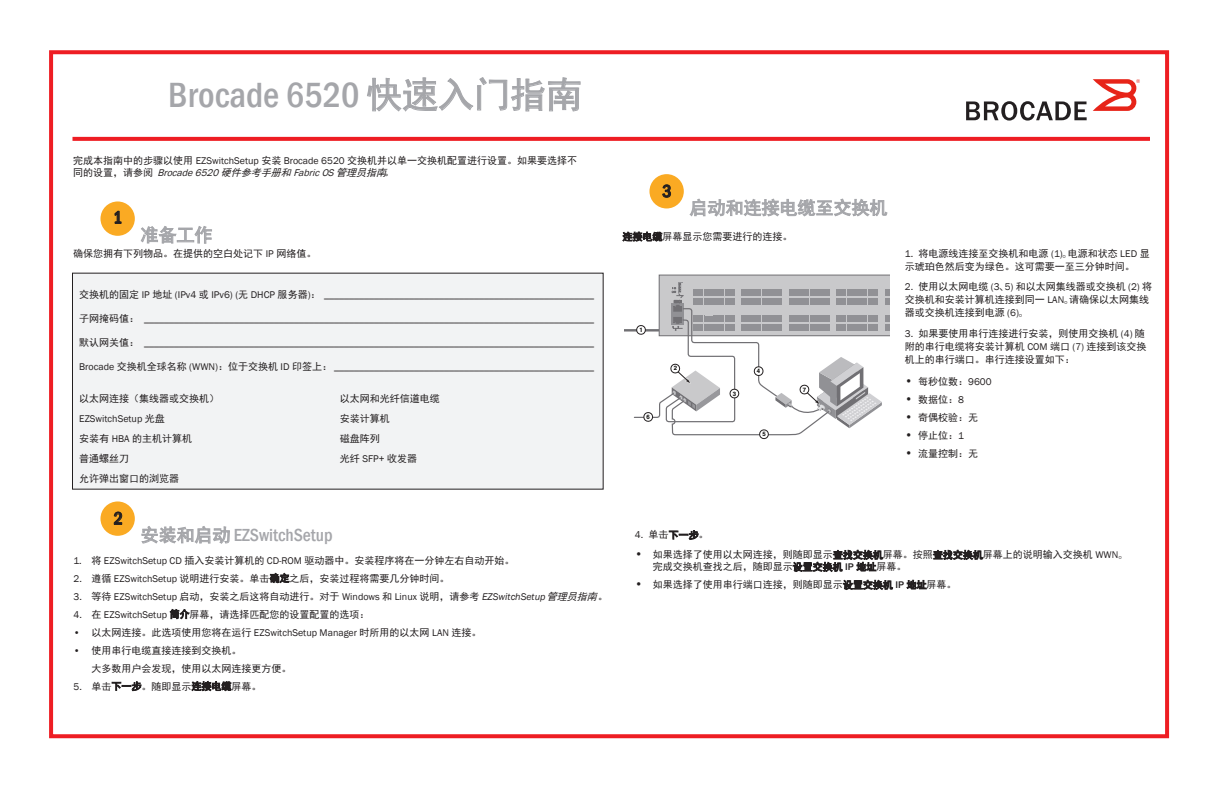
<style>
.page{position:relative;width:1224px;height:792px;background:#fff}
.page>*{position:absolute;margin:0;border:0;box-sizing:border-box;transform-origin:0 0}
.t1{font:500 condensed 36px "Franklin Gothic";color:#a5a6aa}
.t2{font:500 condensed 18px "Franklin Gothic";color:#a5a6aa}
.t3{font:18px "Sim Hei";color:#a5a6aa}
.t4{font:500 condensed 18px "Franklin Gothic";color:#231f20}
.t5{font:10px/13px "Sim Hei";color:#231f20}
.t6{font:10px "Franklin Gothic";color:#231f20}
.t7{font:italic 10px "Franklin Gothic";color:#231f20}
.t8{font:700 6.1px "Helvetica";color:#050504}
.s1{font-family:"Sim Hei";font-weight:400;font-stretch:normal}
.s2{font-family:"Franklin Gothic"}
.s3{font-family:"Sim Hei";font-style:normal}
.s4{font-family:"Sim Hei"}
.s5{font-family:"Koz Go Pr 6 N"}
.s6{font-family:"Franklin Gothic";font-size:12px}
.s7{font-style:italic}
.s8{font-family:"Sim Hei";font-style:italic}
.s9{font-family:"Franklin Gothic";font-weight:500}
</style>
<div class="page">
<div style="left:49px;top:50px;width:1120px;height:688px;border:4px solid #ee1d23"></div>
<svg style="left:367px;top:77px;width:214px;height:35px"></svg>
<svg style="left:72px;top:137px;width:1078px;height:4px;fill:#ee1d23"></svg>
<svg style="left:141px;top:226px;width:71px;height:18px"></svg>
<div style="left:72px;top:273px;width:531px;height:216px;background:#f2f3f4"></div>
<div style="left:100px;top:201px;width:35px;height:35px;background:#faaa23;border-radius:50%"></div>
<svg style="left:115px;top:211px;width:6px;height:13px"></svg>
<svg style="left:690px;top:198px;width:197px;height:18px"></svg>
<div style="left:649px;top:174px;width:35px;height:34px;background:#faaa23;border-radius:50%"></div>
<svg style="left:662px;top:185px;width:9px;height:13px"></svg>
<svg style="left:142px;top:526px;width:88px;height:18px"></svg>
<div style="left:100px;top:501px;width:35px;height:35px;background:#faaa23;border-radius:50%"></div>
<svg style="left:114px;top:512px;width:8px;height:13px"></svg>
<svg style="left:270px;top:573px;width:19px;height:10px"></svg>
<svg style="left:170px;top:609px;width:19px;height:10px"></svg>
<svg style="left:112px;top:682px;width:29px;height:9px"></svg>
<svg style="left:192px;top:681px;width:39px;height:10px"></svg>
<svg style="left:623px;top:232px;width:39px;height:9px"></svg>
<svg style="left:966px;top:101px;width:121px;height:20px"></svg>
<svg style="left:1093px;top:79px;width:47px;height:32px"></svg>
<svg style="left:669px;top:530px;width:29px;height:10px"></svg>
<svg style="left:933px;top:550px;width:50px;height:10px"></svg>
<svg style="left:793px;top:550px;width:90px;height:22px"></svg>
<svg style="left:843px;top:580px;width:50px;height:10px"></svg>
<svg style="left:907px;top:580px;width:19px;height:9px"></svg>
<hr style="left:624px;top:329px;width:35px;height:3px;background:#717074">
<svg style="left:633px;top:275px;width:256px;height:164px"></svg>
<h1 class="t1" style="left:168px;top:72px;width:415px">Brocade 6520 <span class="s1">快速入门指南</span></h1>
<p class="t5" style="left:73px;top:154px;width:505px">完成本指南中的步骤以使用 <span class="s2">EZSwitchSetup</span> 安装 <span class="s2">Brocade 6520</span> 交换机并以单一交换机配置进行设置。如果要选择不</p>
<p class="t7" style="left:73px;top:167px;width:323px"><span class="s3">同的设置，请参阅</span> Brocade6520<span class="s4">硬件参考手册和</span> FabricOS<span class="s4">管理员指南</span><span class="s3">。</span></p>
<h2 class="t4" style="left:113px;top:206px;width:11px">1</h2>
<h2 class="t3" style="left:141px;top:226px;width:73px">准备工作</h2>
<h2 class="t4" style="left:662px;top:179px;width:11px">3</h2>
<h2 class="t3" style="left:690px;top:199px;width:199px">启动和连接电缆至交换机</h2>
<p class="t5" style="left:622px;top:230px;width:172px">连接电缆屏幕显示您需要进行的连接。</p>
<p class="t5" style="left:73px;top:247px;width:245px">确保您拥有下列物品。在提供的空白处记下 <span class="s2">IP</span> 网络值。</p>
<p class="t5" style="left:905px;top:247px;width:246px"><span class="s2">1.</span> 将电源线连接至交换机和电源 <span class="s2">(1)</span><span class="s5">。</span>电源和状态 <span class="s2">LED</span> 显示琥珀色然后变为绿色。这可需要一至三分钟时间。</p>
<p class="t5" style="left:905px;top:280px;width:249px"><span class="s2">2.</span> 使用以太网电缆 <span class="s2">(3</span><span class="s5">、</span><span class="s2">5)</span> 和以太网集线器或交换机 <span class="s2">(2)</span> 将交换机和安装计算机连接到同一 <span class="s2">LAN</span><span class="s5">。</span>请确保以太网集线器或交换机连接到电源 <span class="s2">(6)</span><span class="s5">。</span></p>
<p class="t5" style="left:905px;top:327px;width:243px"><span class="s2">3.</span> 如果要使用串行连接进行安装，则使用交换机 <span class="s2">(4)</span> 随附的串行电缆将安装计算机 <span class="s2">COM</span> 端口 <span class="s2">(7)</span> 连接到该交换机上的串行端口。串行连接设置如下：</p>
<p class="t5" style="left:905px;top:375px;width:88px"><span class="s6">•</span> 每秒位数：<span class="s2">9600</span></p>
<p class="t5" style="left:905px;top:393px;width:61px"><span class="s6">•</span> 数据位：<span class="s2">8</span></p>
<p class="t5" style="left:905px;top:411px;width:75px"><span class="s6">•</span> 奇偶校验：无</p>
<p class="t5" style="left:905px;top:429px;width:61px"><span class="s6">•</span> 停止位：<span class="s2">1</span></p>
<p class="t5" style="left:905px;top:447px;width:75px"><span class="s6">•</span> 流量控制：无</p>
<p class="t6" style="left:79px;top:288px;width:517px"><span class="s4">交换机的固定</span> IP <span class="s4">地址</span> (IPv4 <span class="s4">或</span> IPv6) (<span class="s4">无</span> DHCP <span class="s4">服务器</span>)<span class="s4">：</span> ______________________________________________________</p>
<p class="t6" style="left:79px;top:312px;width:516px"><span class="s4">子网掩码值：</span> __________________________________________________________________________________________</p>
<p class="t6" style="left:79px;top:336px;width:516px"><span class="s4">默认网关值：</span> __________________________________________________________________________________________</p>
<p class="t6" style="left:79px;top:360px;width:516px">Brocade <span class="s4">交换机全球名称</span> (WWN)<span class="s4">：位于交换机</span> ID <span class="s4">印签上：</span> ____________________________________________________</p>
<p class="t5" style="left:79px;top:392px;width:142px">以太网连接（集线器或交换机）</p>
<p class="t5" style="left:340px;top:392px;width:101px">以太网和光纤信道电缆</p>
<p class="t6" style="left:79px;top:412px;width:87px">EZSwitchSetup <span class="s4">光盘</span></p>
<p class="t5" style="left:340px;top:412px;width:51px">安装计算机</p>
<p class="t5" style="left:79px;top:432px;width:114px">安装有 <span class="s2">HBA</span> 的主机计算机</p>
<p class="t5" style="left:340px;top:432px;width:41px">磁盘阵列</p>
<p class="t5" style="left:79px;top:452px;width:51px">普通螺丝刀</p>
<p class="t5" style="left:340px;top:452px;width:79px">光纤 <span class="s2">SFP+</span> 收发器</p>
<p class="t5" style="left:79px;top:472px;width:101px">允许弹出窗口的浏览器</p>
<p class="t8" style="left:639px;top:326px;width:5px">1</p>
<p class="t8" style="left:674px;top:365px;width:5px">2</p>
<p class="t8" style="left:757px;top:367px;width:5px">4</p>
<p class="t8" style="left:803px;top:386px;width:5px">7</p>
<p class="t8" style="left:733px;top:390px;width:5px">3</p>
<p class="t8" style="left:647px;top:413px;width:5px">6</p>
<p class="t8" style="left:762px;top:431px;width:5px">5</p>
<h2 class="t4" style="left:114px;top:507px;width:11px">2</h2>
<p class="t5" style="left:73px;top:554px;width:443px"><span class="s2">1.</span> 将 <span class="s2">EZSwitchSetup CD</span> 插入安装计算机的 <span class="s2">CD-ROM</span> 驱动器中。安装程序将在一分钟左右自动开始。</p>
<p class="t5" style="left:73px;top:572px;width:378px"><span class="s2">2.</span> 遵循 <span class="s2">EZSwitchSetup</span> 说明进行安装。单击确定之后，安装过程将需要几分钟时间。</p>
<p class="t6" style="left:73px;top:590px;width:528px">3. <span class="s4">等待</span> EZSwitchSetup <span class="s4">启动，安装之后这将自动进行。对于</span> Windows <span class="s4">和</span> Linux <span class="s4">说明，请参考</span> <span class="s7">EZSwitchSetup</span> <span class="s8">管理员指南</span></p>
<p class="t5" style="left:598px;top:590px;width:11px">。</p>
<p class="t5" style="left:73px;top:608px;width:298px"><span class="s2">4.</span> 在 <span class="s2">EZSwitchSetup</span> 简介屏幕，请选择匹配您的设置配置的选项：</p>
<p class="t5" style="left:73px;top:626px;width:409px"><span class="s2">•</span> 以太网连接。此选项使用您将在运行 <span class="s2">EZSwitchSetup Manager</span> 时所用的以太网 <span class="s2">LAN</span> 连接。</p>
<p class="t5" style="left:91px;top:641px;width:202px;line-height:18px;text-indent:-18px"><span class="s2">•</span> 使用串行电缆直接连接到交换机。<br>大多数用户会发现，使用以太网连接更方便。</p>
<p class="t5" style="left:73px;top:680px;width:190px"><span class="s2">5.</span> 单击下一步。随即显示连接电缆屏幕。</p>
<h2 class="t2" style="left:141px;top:524px;width:194px"><span class="s1">安装和启动</span> EZSwitchSetup</h2>
<p class="t5" style="left:635px;top:528px;width:75px"><span class="s2">4.</span> 单击下一步。</p>
<p class="t5" style="left:653px;top:549px;width:477px;line-height:12px;text-indent:-18px"><span class="s6">•</span> 如果选择了使用以太网连接，则随即显示查找交换机屏幕。按照查找交换机屏幕上的说明输入交换机 <span class="s2">WWN</span><span class="s5">。</span>完成交换机查找之后，随即显示设置交换机 <span class="s9">IP</span> 地址屏幕。</p>
<p class="t5" style="left:635px;top:578px;width:323px"><span class="s6">•</span> 如果选择了使用串行端口连接，则随即显示设置交换机 <span class="s9">IP</span> 地址屏幕。</p>
</div>
